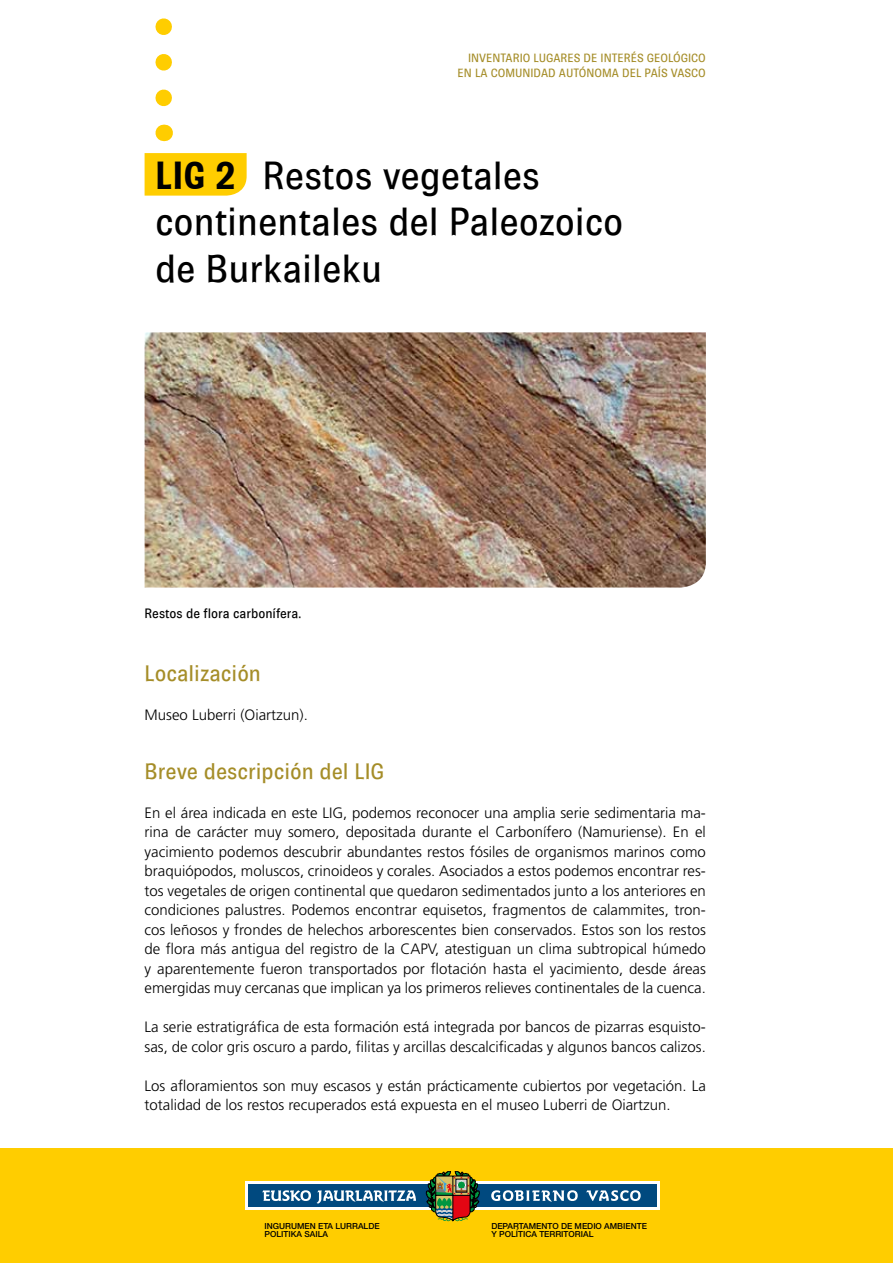
<style>
.page{position:relative;width:893px;height:1263px;background:#fff}
.page>*{position:absolute;margin:0;border:0;box-sizing:border-box;transform-origin:0 0}
.t1{font:39px/46.8px "Brown";color:#000}
.t2{font:22.5px "Brown";color:#a58d28}
.t3{font:300 15px/19.5px "Frutiger";color:#000}
.t4{font:13.5px "Brown";color:#000}
.t5{font:12px/15px "Brown";color:#a58d28;text-align:right}
.t6{font:500 8.4px/8.4px "Helvetica Neue";color:#000}
.s1{font-weight:700}
</style>
<div class="page">
<svg style="left:155px;top:27px;width:17px;height:80px"></svg>
<svg style="left:164px;top:125px;width:1px;height:16px"></svg>
<svg style="left:145px;top:153px;width:102px;height:43px;background:#ffce08"></svg>
<div style="left:0;top:1148px;width:893px;height:115px;background:#ffcd00"></div>
<div style="left:246px;top:1182px;width:414px;height:28px;background:#fff"></div>
<div style="left:249px;top:1184px;width:408px;height:23px;background:#00497f"></div>
<svg style="left:262px;top:1190px;width:49px;height:11px"></svg>
<svg style="left:317px;top:1190px;width:99px;height:13px"></svg>
<svg style="left:491px;top:1190px;width:87px;height:12px"></svg>
<svg style="left:586px;top:1190px;width:55px;height:11px"></svg>
<svg style="left:426px;top:1171px;width:54px;height:51px"></svg>
<img style="left:145px;top:332px;width:561px;height:255px">
<p class="t5" style="left:458px;top:50px;width:250px">INVENTARIO LUGARES DE INTERÉS GEOLÓGICO<br>EN LA COMUNIDAD AUTÓNOMA DEL PAÍS VASCO</p>
<h1 class="t1" style="left:155px;top:151px;width:470px"><span class="s1">LIG 2</span> Restos vegetales continentales del Paleozoico de Burkaileku</h1>
<p class="t4" style="left:145px;top:606px;width:159px">Restos de flora carbonífera.</p>
<h2 class="t2" style="left:145px;top:661px;width:118px">Localización</h2>
<p class="t3" style="left:145px;top:705px;width:165px">Museo Luberri (Oiartzun).</p>
<h2 class="t2" style="left:145px;top:758px;width:241px">Breve descripción del LIG</h2>
<p class="t3" style="left:145px;top:803px;width:563px;text-align:justify">En el área indicada en este LIG, podemos reconocer una amplia serie sedimentaria ma&shy;rina de carácter muy somero, depositada durante el Carbonífero (Namuriense). En el yacimiento podemos descubrir abundantes restos fósiles de organismos marinos como braquiópodos, moluscos, crinoideos y corales. Asociados a estos podemos encontrar res&shy;tos vegetales de origen continental que quedaron sedimentados junto a los anteriores en condiciones palustres. Podemos encontrar equisetos, fragmentos de calammites, tron&shy;cos leñosos y frondes de helechos arborescentes bien conservados. Estos son los restos de flora más antigua del registro de la CAPV, atestiguan un clima subtropical húmedo y aparentemente fueron transportados por flotación hasta el yacimiento, desde áreas emergidas muy cercanas que implican ya los primeros relieves continentales de la cuenca.</p>
<p class="t3" style="left:145px;top:1017px;width:563px">La serie estratigráfica de esta formación está integrada por bancos de pizarras esquisto&shy;sas, de color gris oscuro a pardo, filitas y arcillas descalcificadas y algunos bancos calizos.</p>
<p class="t3" style="left:145px;top:1076px;width:563px">Los afloramientos son muy escasos y están prácticamente cubiertos por vegetación. La totalidad de los restos recuperados está expuesta en el museo Luberri de Oiartzun.</p>
<p class="t6" style="left:264px;top:1221px;width:117px">INGURUMEN ETA LURRALDE<br>POLITIKA SAILA</p>
<p class="t6" style="left:491px;top:1221px;width:157px">DEPARTAMENTO DE MEDIO AMBIENTE<br>Y POLÍTICA TERRITORIAL</p>
</div>
